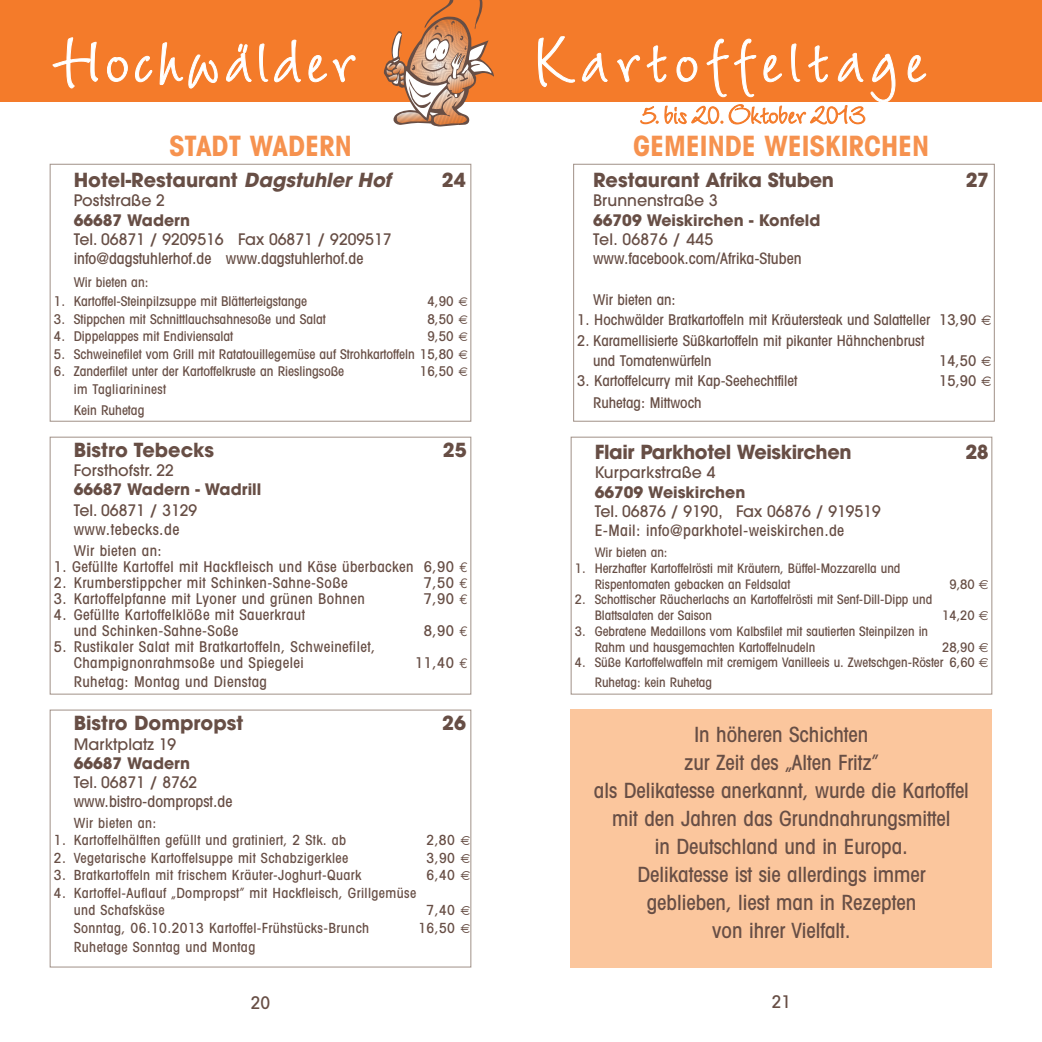
<style>
.page{position:relative;width:1042px;height:1042px;background:#fff}
.page>*{position:absolute;margin:0;border:0;box-sizing:border-box;transform-origin:0 0}
.t1{font:700 condensed 28px "Avant Garde";color:#f6924f}
.t2{font:500 condensed 21px/28px "Avant Garde";color:#674e45;text-align:center}
.t3{font:700 19.25px "Avant Garde";color:#674e45}
.t4{font:700 19.25px "Avant Garde";letter-spacing:-.02em;color:#674e45}
.t5{font:500 condensed 17.5px "Avant Garde";color:#674e45}
.t6{font:500 15.75px "Avant Garde";color:#674e45}
.t7{font:500 condensed 15.75px "Avant Garde";color:#674e45}
.t8{font:700 15.75px "Avant Garde";color:#674e45}
.t9{font:500 condensed 15.75px "Avant Garde";letter-spacing:.02em;color:#674e45}
.t10{font:500 condensed 15.75px "Avant Garde";letter-spacing:.03em;color:#674e45}
.t11{font:500 15.75px "Avant Garde";letter-spacing:.02em;color:#674e45}
.t12{font:500 condensed 14.88px/16.1px "Avant Garde";letter-spacing:.03em;color:#674e45}
.t13{font:500 condensed 14.88px/20.1px "Avant Garde";color:#674e45}
.t14{font:500 condensed 14px/17.5px "Avant Garde";letter-spacing:.03em;color:#674e45}
.t15{font:500 condensed 13.47px "Avant Garde";color:#674e45}
.t16{font:500 condensed 13.47px/21px "Avant Garde";letter-spacing:.03em;color:#674e45}
.t17{font:500 condensed 13.12px/15.8px "Avant Garde";color:#674e45}
.s1{font-style:italic}
.s2{font-family:"Euro Mono";font-weight:400;font-stretch:normal;font-size:14px}
.s3{font-family:"Euro Sans";font-weight:400;font-stretch:normal}
</style>
<div class="page">
<div style="left:0;top:0;width:1042px;height:102px;background:#f47b2a"></div>
<svg style="left:384px;top:0;width:110px;height:126px"></svg>
<svg style="left:52px;top:37px;width:46px;height:52px"></svg>
<svg style="left:107px;top:57px;width:21px;height:25px"></svg>
<svg style="left:135px;top:56px;width:18px;height:26px"></svg>
<svg style="left:159px;top:42px;width:59px;height:47px"></svg>
<svg style="left:226px;top:43px;width:26px;height:39px"></svg>
<svg style="left:259px;top:43px;width:9px;height:39px"></svg>
<svg style="left:274px;top:39px;width:27px;height:44px"></svg>
<svg style="left:308px;top:55px;width:48px;height:28px"></svg>
<svg style="left:538px;top:36px;width:37px;height:51px"></svg>
<svg style="left:582px;top:53px;width:26px;height:29px"></svg>
<svg style="left:907px;top:55px;width:19px;height:27px"></svg>
<svg style="left:617px;top:38px;width:279px;height:87px"></svg>
<div style="left:573px;top:164px;width:422px;height:258px;border:1px solid #a5968d"></div>
<div style="left:570px;top:437px;width:422px;height:257px;border:1px solid #a5968d"></div>
<div style="left:570px;top:709px;width:422px;height:258px;background:#fbc69d"></div>
<div style="left:50px;top:437px;width:421px;height:257px;border:1px solid #a5968d"></div>
<div style="left:50px;top:709px;width:421px;height:258px;border:1px solid #a5968d"></div>
<div style="left:50px;top:164px;width:421px;height:258px;border:1px solid #a5968d"></div>
<h1 class="t1" style="left:169px;top:136px;width:184px">STADT WADERN</h1>
<h1 class="t1" style="left:633px;top:136px;width:298px">GEMEINDE WEISKIRCHEN</h1>
<h3 class="t3" style="left:593px;top:173px;width:242px">Restaurant Afrika Stuben</h3>
<h3 class="t3" style="left:965px;top:173px;width:25px">27</h3>
<p class="t6" style="left:593px;top:195px;width:126px">Brunnenstraße 3</p>
<p class="t8" style="left:593px;top:214px;width:229px">66709 Weiskirchen - Konfeld</p>
<p class="t11" style="left:593px;top:233px;width:122px">Tel. 06876 / 445</p>
<p class="t7" style="left:593px;top:253px;width:210px">www.facebook.com/Afrika-Stuben</p>
<p class="t13" style="left:593px;top:291px;width:84px">Wir bieten an:</p>
<p class="t13" style="left:577px;top:311px;width:400px">1. Hochwälder Bratkartoffeln mit Kräutersteak und Salatteller 13,90</p>
<p class="t13" style="left:593px;top:332px;width:333px;text-indent:-16px">2. Karamellisierte Süßkartoffeln mit pikanter Hähnchenbrust und Tomatenwürfeln</p>
<h3 class="t3" style="left:74px;top:173px;width:319px">Hotel-Restaurant <span class="s1">Dagstuhler Hof</span></h3>
<h3 class="t3" style="left:442px;top:173px;width:25px">24</h3>
<p class="t6" style="left:74px;top:195px;width:93px">Poststraße 2</p>
<p class="t8" style="left:74px;top:214px;width:118px">66687 Wadern</p>
<p class="t6" style="left:74px;top:233px;width:319px">Tel. 06871 / 9209516 Fax 06871 / 9209517</p>
<p class="t7" style="left:74px;top:253px;width:291px">info@dagstuhlerhof.de www.dagstuhlerhof.de</p>
<p class="t15" style="left:74px;top:277px;width:76px">Wir bieten an:</p>
<p class="t15" style="left:54px;top:296px;width:255px">1. Kartoffel-Steinpilzsuppe mit Blätterteigstange</p>
<p class="t15" style="left:427px;top:296px;width:28px">4,90</p>
<p class="t15" style="left:54px;top:314px;width:274px">3. Stippchen mit Schnittlauchsahnesoße und Salat</p>
<p class="t15" style="left:427px;top:314px;width:28px">8,50</p>
<p class="t15" style="left:54px;top:331px;width:181px">4. Dippelappes mit Endiviensalat</p>
<p class="t15" style="left:427px;top:331px;width:28px">9,50</p>
<p class="t15" style="left:54px;top:349px;width:401px">5. Schweinefilet vom Grill mit Ratatouillegemüse auf Strohkartoffeln 15,80</p>
<p class="t15" style="left:54px;top:366px;width:292px">6. Zanderfilet unter der Kartoffelkruste an Rieslingsoße</p>
<p class="t15" style="left:420px;top:366px;width:35px">16,50</p>
<p class="t16" style="left:74px;top:380px;width:94px">im Tagliarininest<br>Kein Ruhetag</p>
<p class="t12" style="left:939px;top:354px;width:39px">14,50</p>
<p class="t13" style="left:577px;top:372px;width:222px">3. Kartoffelcurry mit Kap-Seehechtfilet</p>
<p class="t12" style="left:939px;top:374px;width:39px">15,90</p>
<p class="t13" style="left:593px;top:394px;width:110px">Ruhetag: Mittwoch</p>
<h3 class="t4" style="left:595px;top:445px;width:258px">Flair Parkhotel Weiskirchen</h3>
<h3 class="t3" style="left:965px;top:445px;width:25px">28</h3>
<p class="t6" style="left:595px;top:467px;width:122px">Kurparkstraße 4</p>
<p class="t8" style="left:595px;top:486px;width:152px">66709 Weiskirchen</p>
<p class="t6" style="left:595px;top:505px;width:288px">Tel. 06876 / 9190, Fax 06876 / 919519</p>
<p class="t9" style="left:595px;top:525px;width:251px">E-Mail: info@parkhotel-weiskirchen.de</p>
<p class="t17" style="left:595px;top:546px;width:74px">Wir bieten an:</p>
<p class="t17" style="left:595px;top:561px;width:307px;text-indent:-20px">1. Herzhafter Kartoffelrösti mit Kräutern, Büffel-Mozzarella und<br>Rispentomaten gebacken an Feldsalat</p>
<h3 class="t3" style="left:74px;top:442px;width:142px">Bistro Tebecks</h3>
<h3 class="t3" style="left:443px;top:442px;width:25px">25</h3>
<p class="t6" style="left:74px;top:464px;width:102px">Forsthofstr. 22</p>
<p class="t8" style="left:74px;top:483px;width:189px">66687 Wadern - Wadrill</p>
<p class="t6" style="left:74px;top:504px;width:125px">Tel. 06871 / 3129</p>
<p class="t10" style="left:74px;top:523px;width:107px">www.tebecks.de</p>
<p class="t12" style="left:74px;top:544px;width:89px">Wir bieten an:</p>
<p class="t12" style="left:54px;top:560px;width:415px">1. Gefüllte Kartoffel mit Hackfleisch und Käse überbacken 6,90 <span class="s2">€</span></p>
<p class="t12" style="left:54px;top:576px;width:295px">2. Krumberstippcher mit Schinken-Sahne-Soße</p>
<p class="t12" style="left:424px;top:576px;width:45px">7,50 <span class="s2">€</span></p>
<p class="t12" style="left:54px;top:592px;width:312px">3. Kartoffelpfanne mit Lyoner und grünen Bohnen</p>
<p class="t12" style="left:424px;top:592px;width:45px">7,90 <span class="s2">€</span></p>
<p class="t12" style="left:74px;top:608px;width:233px;text-indent:-20px">4. Gefüllte Kartoffelklöße mit Sauerkraut und Schinken-Sahne-Soße</p>
<p class="t17" style="left:949px;top:577px;width:41px">9,80 <span class="s3">€</span></p>
<p class="t17" style="left:595px;top:593px;width:339px;text-indent:-20px">2. Schottischer Räucherlachs an Kartoffelrösti mit Senf-Dill-Dipp und<br>Blattsalaten der Saison</p>
<p class="t17" style="left:942px;top:609px;width:48px">14,20 <span class="s3">€</span></p>
<p class="t12" style="left:424px;top:624px;width:45px">8,90 <span class="s2">€</span></p>
<p class="t17" style="left:595px;top:624px;width:335px;text-indent:-20px">3. Gebratene Medaillons vom Kalbsfilet mit sautierten Steinpilzen in<br>Rahm und hausgemachten Kartoffelnudeln</p>
<p class="t12" style="left:74px;top:640px;width:303px;text-indent:-20px">5. Rustikaler Salat mit Bratkartoffeln, Schweinefilet,<br>Champignonrahmsoße und Spiegelei</p>
<p class="t17" style="left:942px;top:640px;width:48px">28,90 <span class="s3">€</span></p>
<p class="t17" style="left:595px;top:654px;width:395px;line-height:19.2px;text-indent:-20px">4. Süße Kartoffelwaffeln mit cremigem Vanilleeis u. Zwetschgen-Röster 6,60 <span class="s3">€<br></span>Ruhetag: kein Ruhetag</p>
<p class="t2" style="left:594px;top:723px;width:376px">In höheren Schichten<br>zur Zeit des „Alten Fritz”<br>als Delikatesse anerkannt, wurde die Kartoffel mit den Jahren das Grundnahrungsmittel<br>in Deutschland und in Europa.<br>Delikatesse ist sie allerdings immer geblieben, liest man in Rezepten<br>von ihrer Vielfalt.</p>
<p class="t12" style="left:415px;top:656px;width:54px">11,40 <span class="s2">€</span></p>
<p class="t12" style="left:74px;top:675px;width:195px">Ruhetag: Montag und Dienstag</p>
<h3 class="t3" style="left:74px;top:715px;width:171px">Bistro Dompropst</h3>
<h3 class="t3" style="left:442px;top:715px;width:25px">26</h3>
<p class="t6" style="left:74px;top:738px;width:104px">Marktplatz 19</p>
<p class="t8" style="left:74px;top:757px;width:118px">66687 Wadern</p>
<p class="t6" style="left:74px;top:776px;width:125px">Tel. 06871 / 8762</p>
<p class="t7" style="left:74px;top:795px;width:160px">www.bistro-dompropst.de</p>
<p class="t14" style="left:74px;top:815px;width:84px">Wir bieten an:</p>
<p class="t14" style="left:54px;top:833px;width:294px">1. Kartoffelhälften gefüllt und gratiniert, 2 Stk. ab</p>
<p class="t14" style="left:426px;top:833px;width:30px">2,80</p>
<p class="t14" style="left:54px;top:850px;width:296px">2. Vegetarische Kartoffelsuppe mit Schabzigerklee</p>
<p class="t14" style="left:426px;top:850px;width:30px">3,90</p>
<p class="t14" style="left:54px;top:868px;width:309px">3. Bratkartoffeln mit frischem Kräuter-Joghurt-Quark</p>
<p class="t14" style="left:426px;top:868px;width:30px">6,40</p>
<p class="t14" style="left:74px;top:885px;width:344px;text-indent:-20px">4. Kartoffel-Auflauf „Dompropst” mit Hackfleisch, Grillgemüse und Schafskäse</p>
<p class="t14" style="left:426px;top:903px;width:30px">7,40</p>
<p class="t14" style="left:74px;top:920px;width:297px">Sonntag, 06.10.2013 Kartoffel-Frühstücks-Brunch</p>
<p class="t14" style="left:418px;top:920px;width:38px">16,50</p>
<p class="t14" style="left:74px;top:939px;width:183px">Ruhetage Sonntag und Montag</p>
<h3 class="t5" style="left:251px;top:996px;width:21px">20</h3>
<h3 class="t5" style="left:772px;top:995px;width:21px">21</h3>
</div>
